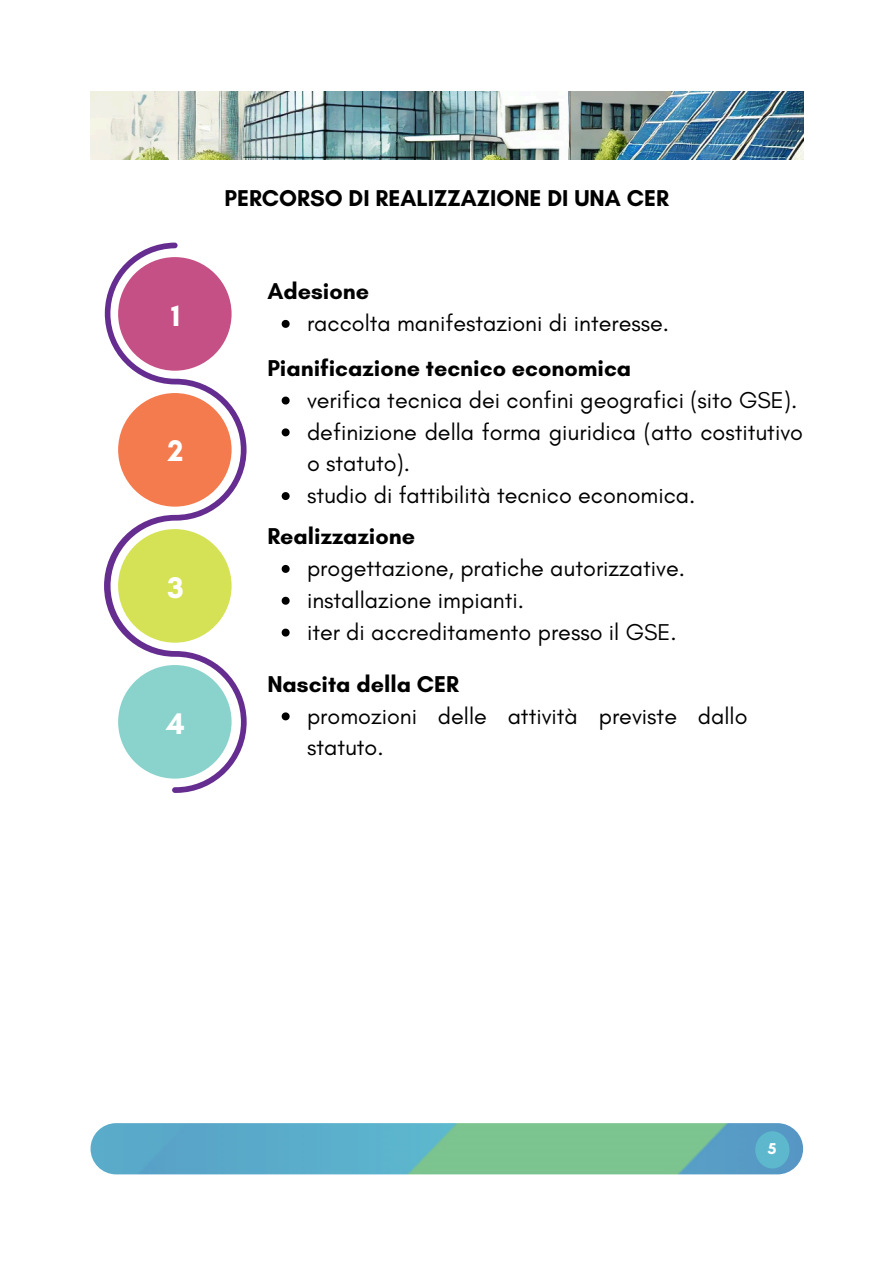
<style>
.page{position:relative;width:894px;height:1264px;background:#fff}
.page>*{position:absolute;margin:0;border:0;box-sizing:border-box;transform-origin:0 0}
.t1{font:700 30.45px "Glacial Indifference";color:#fff}
.t2{font:23.4px/31.8px "Glacial Indifference";color:#000}
.t3{font:700 23.4px "Glacial Indifference";color:#000}
.t4{font:700 16.05px "Glacial Indifference";color:#fff}
</style>
<div class="page">
<img style="left:90px;top:91px;width:713px;height:69px">
<img style="left:90px;top:1123px;width:712px;height:51px;border-radius:26px">
<div style="left:755px;top:1131px;width:34px;height:37px;background:#5db8cd;border-radius:50%"></div>
<svg style="left:104px;top:242px;width:143px;height:551px"></svg>
<div style="left:118px;top:257px;width:113px;height:114px;background:#c55085;border-radius:50%"></div>
<div style="left:118px;top:529px;width:113px;height:113px;background:#d5e255;border-radius:50%"></div>
<div style="left:118px;top:393px;width:113px;height:113px;background:#f47b4e;border-radius:50%"></div>
<div style="left:118px;top:665px;width:113px;height:113px;background:#8ad3cc;border-radius:50%"></div>
<svg style="left:281px;top:320px;width:8px;height:8px"></svg>
<svg style="left:281px;top:396px;width:8px;height:8px"></svg>
<svg style="left:281px;top:428px;width:8px;height:8px"></svg>
<svg style="left:281px;top:492px;width:8px;height:8px"></svg>
<svg style="left:281px;top:565px;width:8px;height:8px"></svg>
<svg style="left:281px;top:596px;width:8px;height:8px"></svg>
<svg style="left:281px;top:628px;width:8px;height:8px"></svg>
<svg style="left:281px;top:712px;width:8px;height:8px"></svg>
<h1 class="t1" style="left:171px;top:297px;width:11px">1</h1>
<p class="t1" style="left:168px;top:432px;width:17px">2</p>
<p class="t1" style="left:167px;top:569px;width:18px">3</p>
<p class="t1" style="left:166px;top:704px;width:20px">4</p>
<h2 class="t3" style="left:224px;top:184px;width:446px">PERCORSO DI REALIZZAZIONE DI UNA CER</h2>
<p class="t3" style="left:267px;top:277px;width:103px">Adesione</p>
<p class="t2" style="left:307px;top:307px;width:363px">raccolta manifestazioni di interesse.</p>
<h2 class="t3" style="left:267px;top:353px;width:365px">Pianificazione tecnico economica</h2>
<p class="t2" style="left:307px;top:383px;width:491px">verifica tecnica dei confini geografici (sito GSE).</p>
<h2 class="t2" style="left:307px;top:415px;width:497px">definizione della forma giuridica (atto costitutivo o statuto).</h2>
<p class="t2" style="left:307px;top:479px;width:390px">studio di fattibilità tecnico economica.</p>
<p class="t3" style="left:267px;top:522px;width:149px">Realizzazione</p>
<p class="t2" style="left:307px;top:552px;width:379px">progettazione, pratiche autorizzative.</p>
<h2 class="t2" style="left:307px;top:584px;width:218px">installazione impianti.</h2>
<p class="t2" style="left:307px;top:615px;width:371px">iter di accreditamento presso il GSE.</p>
<p class="t3" style="left:267px;top:669px;width:193px">Nascita della CER</p>
<p class="t2" style="left:307px;top:699px;width:442px">promozioni delle attività previste dallo statuto.</p>
<p class="t4" style="left:767px;top:1138px;width:10px">5</p>
</div>
